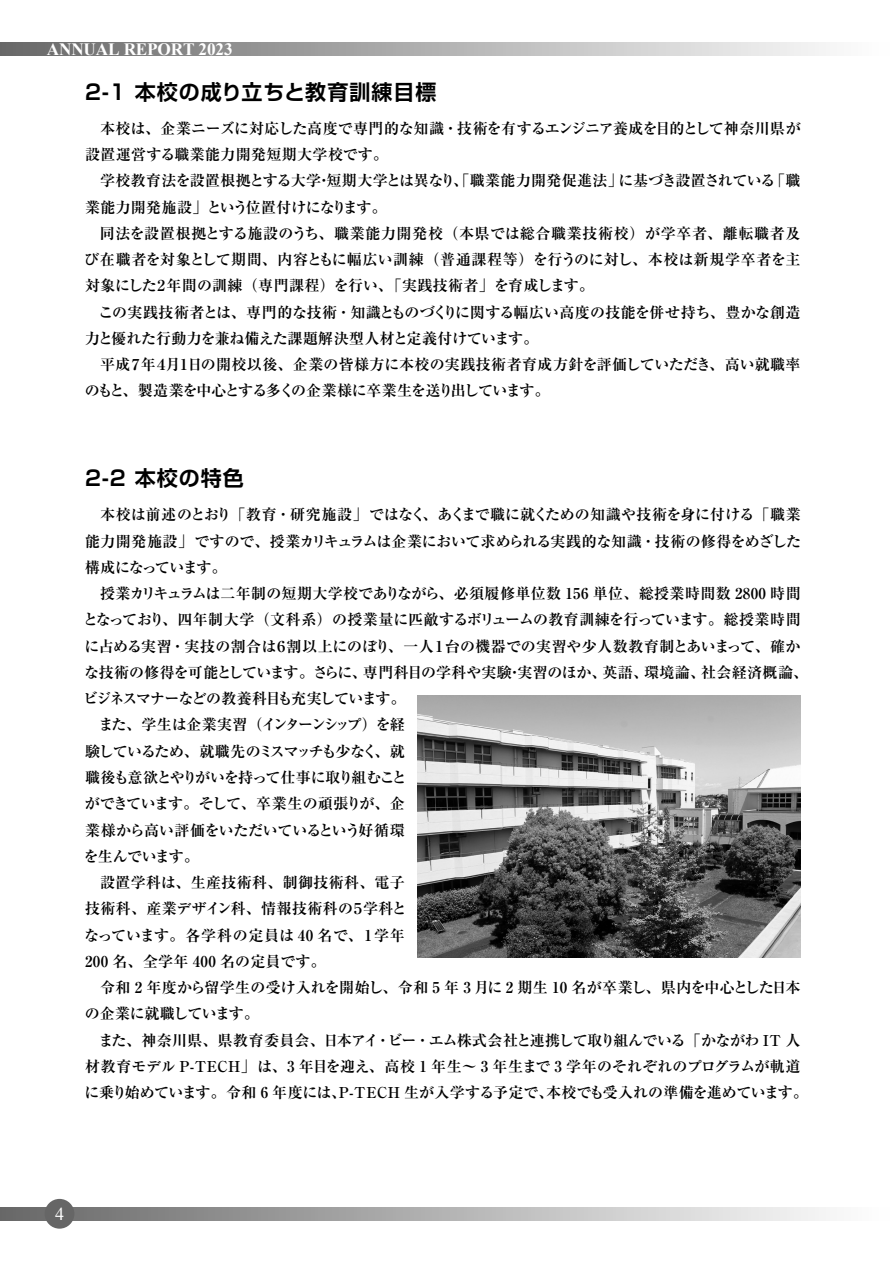
<style>
.page{position:relative;width:893px;height:1263px;background:#fff}
.page>*{position:absolute;margin:0;border:0;box-sizing:border-box;transform-origin:0 0}
.t1{font:700 21px "Shin Go Pro De";letter-spacing:.05em;color:#000}
.t2{font:18px "Times New Roman";color:#fff}
.t3{font:700 17.25px "Times New Roman";letter-spacing:-.01em;color:#fff}
.t4{font:700 15px/26.2px "Ryumin Pro";letter-spacing:-.01em;color:#000}
.t5{font:700 15px "Ryumin Pro";letter-spacing:.025em;color:#000}
.t6{font:700 15px "Ryumin Pro";letter-spacing:-.03em;color:#000}
.t7{font:700 15px "Ryumin Pro";letter-spacing:-.085em;color:#000}
.t8{font:700 15px "Ryumin Pro";letter-spacing:-.075em;color:#000}
.t9{font:700 15px "Ryumin Pro";letter-spacing:-.125em;color:#000}
.t10{font:700 15px "Ryumin Pro";letter-spacing:-.045em;color:#000}
.t11{font:700 15px "Ryumin Pro";letter-spacing:.01em;color:#000}
.t12{font:700 15px "Ryumin Pro";letter-spacing:-.05em;color:#000}
</style>
<div class="page">
<svg style="left:0;top:43px;width:826px;height:13px;background:#aeaeae"></svg>
<svg style="left:0;top:1207px;width:826px;height:13px;background:#b0b0b0"></svg>
<div style="left:45px;top:1199px;width:29px;height:30px;background:#666;border-radius:50%"></div>
<img style="left:418px;top:695px;width:383px;height:263px">
<p class="t3" style="left:47px;top:37px;width:187px">ANNUAL REPORT 2023</p>
<h1 class="t1" style="left:85px;top:75px;width:353px">2-1 本校の成り立ちと教育訓練目標</h1>
<p class="t4" style="left:85px;top:114px;width:717px;text-indent:15px">本校は、企業ニーズに対応した高度で専門的な知識・技術を有するエンジニア養成を目的として神奈川県が設置運営する職業能力開発短期大学校です。</p>
<p class="t4" style="left:85px;top:167px;width:717px;text-indent:15px">学校教育法を設置根拠とする大学・短期大学とは異なり、「職業能力開発促進法」に基づき設置されている「職業能力開発施設」という位置付けになります。</p>
<p class="t4" style="left:84px;top:219px;width:718px;text-align:justify;text-indent:16px">同法を設置根拠とする施設のうち、職業能力開発校（本県では総合職業技術校）が学卒者、離転職者及び在職者を対象として期間、内容ともに幅広い訓練（普通課程等）を行うのに対し、本校は新規学卒者を主対象にした２年間の訓練（専門課程）を行い、「実践技術者」を育成します。</p>
<p class="t4" style="left:85px;top:298px;width:717px;text-indent:14px">この実践技術者とは、専門的な技術・知識とものづくりに関する幅広い高度の技能を併せ持ち、豊かな創造力と優れた行動力を兼ね備えた課題解決型人材と定義付けています。</p>
<p class="t4" style="left:85px;top:350px;width:717px;text-indent:15px">平成７年４月１日の開校以後、企業の皆様方に本校の実践技術者育成方針を評価していただき、高い就職率のもと、製造業を中心とする多くの企業様に卒業生を送り出しています。</p>
<h1 class="t1" style="left:85px;top:461px;width:160px">2-2 本校の特色</h1>
<p class="t4" style="left:85px;top:501px;width:718px;text-align:justify;text-indent:15px">本校は前述のとおり「教育・研究施設」ではなく、あくまで職に就くための知識や技術を身に付ける「職業能力開発施設」ですので、授業カリキュラムは企業において求められる実践的な知識・技術の修得をめざした構成になっています。</p>
<p class="t5" style="left:100px;top:582px;width:702px">授業カリキュラムは二年制の短期大学校でありながら、必須履修単位数 156 単位、総授業時間数 2800 時間</p>
<p class="t4" style="left:83px;top:606px;width:719px">となっており、四年制大学（文科系）の授業量に匹敵するボリュームの教育訓練を行っています。総授業時間</p>
<p class="t4" style="left:84px;top:632px;width:718px">に占める実習・実技の割合は６割以上にのぼり、一人１台の機器での実習や少人数教育制とあいまって、確か</p>
<p class="t4" style="left:84px;top:658px;width:725px">な技術の修得を可能としています。さらに、専門科目の学科や実験・実習のほか、英語、環境論、社会経済概論、</p>
<p class="t8" style="left:83px;top:687px;width:324px">ビジネスマナーなどの教養科目も充実しています。</p>
<p class="t9" style="left:98px;top:713px;width:308px">また、学生は企業実習（インターンシップ）を経</p>
<p class="t7" style="left:85px;top:739px;width:321px">験しているため、就職先のミスマッチも少なく、就</p>
<p class="t7" style="left:85px;top:765px;width:323px">職後も意欲とやりがいを持って仕事に取り組むこと</p>
<p class="t10" style="left:85px;top:792px;width:322px">ができています。そして、卒業生の頑張りが、企</p>
<p class="t4" style="left:85px;top:816px;width:321px">業様から高い評価をいただいているという好循環</p>
<p class="t12" style="left:84px;top:844px;width:117px">を生んでいます。</p>
<p class="t5" style="left:100px;top:870px;width:306px">設置学科は、生産技術科、制御技術科、電子</p>
<p class="t11" style="left:85px;top:897px;width:323px">技術科、産業デザイン科、情報技術科の５学科と</p>
<p class="t5" style="left:84px;top:923px;width:322px">なっています。各学科の定員は 40 名で、１学年</p>
<p class="t5" style="left:85px;top:949px;width:242px">200 名、全学年 400 名の定員です。</p>
<p class="t4" style="left:100px;top:973px;width:702px">令和 2 年度から留学生の受け入れを開始し、令和 5 年 3 月に 2 期生 10 名が卒業し、県内を中心とした日本</p>
<p class="t6" style="left:85px;top:1002px;width:176px">の企業に就職しています。</p>
<p class="t6" style="left:98px;top:1028px;width:704px">また、神奈川県、県教育委員会、日本アイ・ビー・エム株式会社と連携して取り組んでいる「かながわ IT 人</p>
<p class="t4" style="left:85px;top:1052px;width:717px">材教育モデル P-TECH」は、3 年目を迎え、高校 1 年生～ 3 年生まで 3 学年のそれぞれのプログラムが軌道</p>
<p class="t4" style="left:84px;top:1078px;width:725px">に乗り始めています。令和 6 年度には、P-TECH 生が入学する予定で、本校でも受入れの準備を進めています。</p>
<p class="t2" style="left:55px;top:1201px;width:10px">4</p>
</div>
